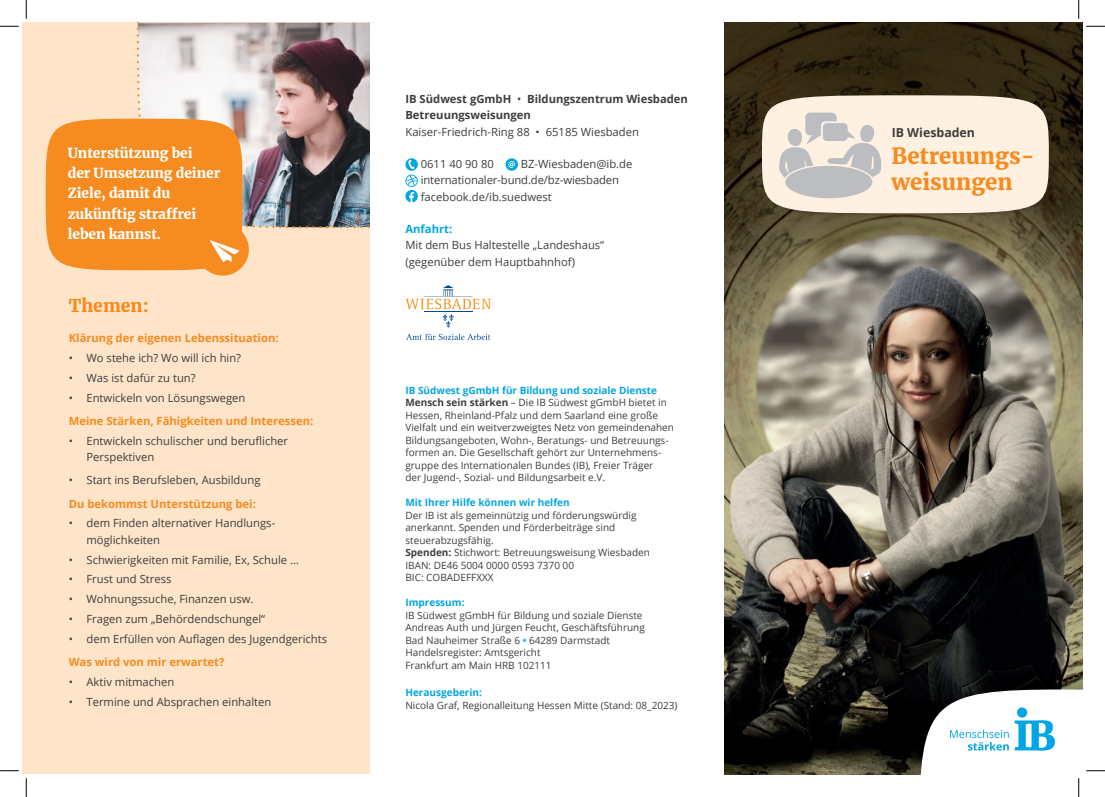
<style>
.page{position:relative;width:1105px;height:797px;background:#fff}
.page>*{position:absolute;margin:0;border:0;box-sizing:border-box;transform-origin:0 0}
.t1{font:900 22px/26.5px "Merriweather";color:#f68b1f}
.t2{font:900 17.5px "Merriweather";color:#f68b1f}
.t3{font:900 13.75px/20px "Merriweather";letter-spacing:-.005em;color:#fff}
.t4{font:700 12.38px "Open Sans";color:#3e3e3f}
.t5{font:11.25px/16.2px "Open Sans";color:#3e3e3f}
.t6{font:700 11.25px "Open Sans";color:#f68b1f}
.t7{font:700 11.25px/16.2px "Open Sans";color:#3e3e3f}
.t8{font:700 11.25px "Open Sans";color:#00a6e4}
.t9{font:10px/12.5px "Open Sans";color:#3e3e3f}
.t10{font:700 10px "Open Sans";color:#00a6e4}
.s1{font-weight:400}
.s2{font-weight:700;color:#00a6e4}
.s3{font-weight:700}
.s4{font-weight:700;color:#13b3e9}
</style>
<div class="page">
<img style="left:724px;top:23px;width:358px;height:751px">
<div style="left:23px;top:23px;width:347px;height:751px;background:#fee4c9"></div>
<img style="left:136px;top:23px;width:189px;height:206px">
<img style="left:326px;top:23px;width:44px;height:206px">
<div style="left:46px;top:119px;width:197px;height:151px;background:#f68b1f;border-radius:50%"></div>
<div style="left:197px;top:223px;width:52px;height:53px;background:#f68b1f;border-radius:50%"></div>
<svg style="left:210px;top:240px;width:29px;height:22px"></svg>
<svg style="left:405px;top:158px;width:13px;height:13px"></svg>
<svg style="left:505px;top:158px;width:13px;height:13px"></svg>
<svg style="left:405px;top:160px;width:13px;height:42px"></svg>
<svg style="left:405px;top:285px;width:86px;height:42px"></svg>
<svg style="left:406px;top:334px;width:84px;height:6px"></svg>
<div style="left:762px;top:95px;width:290px;height:122px;background:#231f20;opacity:.3"></div>
<div style="left:762px;top:95px;width:287px;height:118px;background:#fef1e2;border-radius:50%"></div>
<div style="left:784px;top:165px;width:89px;height:34px;background:#bcbdc0;border-radius:50%"></div>
<div style="left:784px;top:164px;width:90px;height:36px;border:1px solid #fef1e2;border-radius:50%"></div>
<svg style="left:779px;top:112px;width:103px;height:72px"></svg>
<svg style="left:0;top:25px;width:19px;height:2px"></svg>
<svg style="left:1086px;top:25px;width:19px;height:2px"></svg>
<svg style="left:0;top:770px;width:19px;height:1px"></svg>
<svg style="left:25px;top:0;width:2px;height:19px"></svg>
<svg style="left:25px;top:778px;width:2px;height:19px"></svg>
<svg style="left:1078px;top:0;width:1px;height:19px"></svg>
<svg style="left:919px;top:689px;width:186px;height:108px"></svg>
<h3 class="t3" style="left:68px;top:143px;width:154px">Unterstützung bei<br>der Umsetzung deiner<br>Ziele, damit du zukünftig straffrei leben kannst.</h3>
<h2 class="t2" style="left:69px;top:293px;width:81px">Themen:</h2>
<p class="t6" style="left:69px;top:330px;width:211px">Klärung der eigenen Lebenssituation:</p>
<p class="t5" style="left:69px;top:349px;width:174px">• Wo stehe ich? Wo will ich hin?</p>
<p class="t5" style="left:69px;top:369px;width:128px">• Was ist dafür zu tun?</p>
<p class="t5" style="left:69px;top:389px;width:178px">• Entwickeln von Lösungswegen</p>
<p class="t6" style="left:69px;top:413px;width:246px">Meine Stärken, Fähigkeiten und Interessen:</p>
<p class="t5" style="left:86px;top:432px;width:203px;text-indent:-18px">• Entwickeln schulischer und beruflicher<br>Perspektiven</p>
<p class="t5" style="left:69px;top:472px;width:193px">• Start ins Berufsleben, Ausbildung</p>
<p class="t6" style="left:69px;top:495px;width:189px">Du bekommst Unterstützung bei:</p>
<p class="t5" style="left:86px;top:515px;width:190px;text-indent:-18px">• dem Finden alternativer Handlungs&shy;möglichkeiten</p>
<p class="t5" style="left:69px;top:551px;width:232px">• Schwierigkeiten mit Familie, Ex, Schule …</p>
<p class="t5" style="left:69px;top:571px;width:104px">• Frust und Stress</p>
<p class="t5" style="left:69px;top:590px;width:186px">• Wohnungssuche, Finanzen usw.</p>
<p class="t5" style="left:69px;top:610px;width:198px">• Fragen zum „Behördendschungel“</p>
<p class="t5" style="left:69px;top:630px;width:260px">• dem Erfüllen von Auflagen des Jugendgerichts</p>
<p class="t6" style="left:69px;top:654px;width:157px">Was wird von mir erwartet?</p>
<p class="t5" style="left:69px;top:673px;width:107px">• Aktiv mitmachen</p>
<p class="t5" style="left:69px;top:693px;width:204px">• Termine und Absprachen einhalten</p>
<p class="t7" style="left:405px;top:90px;width:284px">IB Südwest gGmbH <span class="s1">•</span> Bildungszentrum Wiesbaden<br>Betreuungsweisungen</p>
<p class="t5" style="left:405px;top:123px;width:235px">Kaiser-Friedrich-Ring 88 • 65185 Wiesbaden</p>
<p class="t5" style="left:421px;top:155px;width:75px">0611 40 90 80</p>
<p class="t5" style="left:421px;top:155px;width:213px;text-indent:100px">BZ-Wiesbaden@ib.de internationaler-bund.de/bz-wiesbaden facebook.de/ib.suedwest</p>
<p class="t8" style="left:405px;top:221px;width:48px">Anfahrt:</p>
<p class="t5" style="left:405px;top:237px;width:200px">Mit dem Bus Haltestelle „Landeshaus“ (gegenüber dem Hauptbahnhof)</p>
<p class="t9" style="left:405px;top:383px;width:270px"><span class="s2">IB Südwest gGmbH für Bildung und soziale Dienste </span><span class="s3">Mensch sein stärken</span> – Die IB Südwest gGmbH bietet in Hessen, Rheinland-Pfalz und dem Saarland eine große Vielfalt und ein weitverzweigtes Netz von gemeindenahen Bildungsangeboten, Wohn-, Beratungs- und Betreuungs&shy;formen an. Die Gesellschaft gehört zur Unternehmens&shy;gruppe des Internationalen Bundes (IB), Freier Träger<br>der Jugend-, Sozial- und Bildungsarbeit e.V.</p>
<p class="t10" style="left:405px;top:495px;width:166px">Mit Ihrer Hilfe können wir helfen</p>
<p class="t9" style="left:405px;top:508px;width:246px">Der IB ist als gemeinnützig und förderungswürdig anerkannt. Spenden und Förderbeiträge sind steuerabzugsfähig.<br><span class="s3">Spenden:</span> Stichwort: Betreuungsweisung Wiesbaden IBAN: DE46 5004 0000 0593 7370 00<br>BIC: COBADEFFXXX</p>
<p class="t10" style="left:405px;top:595px;width:61px">Impressum:</p>
<p class="t9" style="left:405px;top:608px;width:241px">IB Südwest gGmbH für Bildung und soziale Dienste Andreas Auth und Jürgen Feucht, Geschäftsführung Bad Nauheimer Straße 6 <span class="s4">•</span> 64289 Darmstadt Handelsregister: Amtsgericht<br>Frankfurt am Main HRB 102111</p>
<p class="t10" style="left:405px;top:685px;width:78px">Herausgeberin:</p>
<p class="t9" style="left:405px;top:698px;width:274px">Nicola Graf, Regionalleitung Hessen Mitte (Stand: 08_2023)</p>
<p class="t4" style="left:892px;top:124px;width:85px">IB Wiesbaden</p>
<h1 class="t1" style="left:892px;top:142px;width:144px">Betreuungs&shy;weisungen</h1>
</div>
